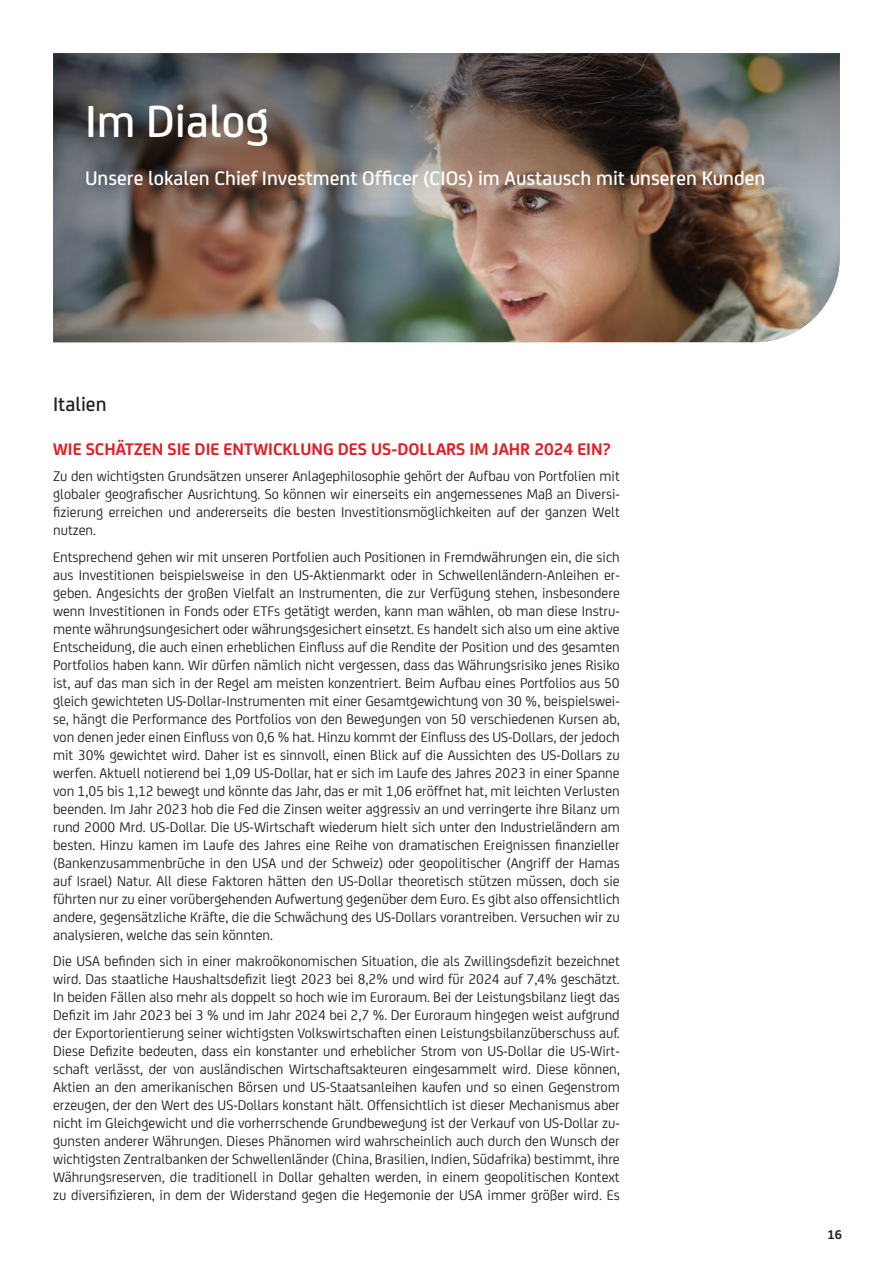
<style>
.page{position:relative;width:893px;height:1263px;background:#fff}
.page>*{position:absolute;margin:0;border:0;box-sizing:border-box;transform-origin:0 0}
.t1{font:500 48px "Uni Credit";color:#fff}
.t2{font:500 21px "Uni Credit";color:#fff}
.t3{font:500 21px "Uni Credit";color:#231f20}
.t4{font:700 18px "Uni Credit";color:#e11e25}
.t5{font:15px/18px "Uni Credit";color:#231f20;text-align:justify}
.t6{font:700 13.5px "Uni Credit";color:#231f20}
</style>
<div class="page">
<div style="left:52px;top:50px;width:789px;height:293px;background:#231f20;opacity:.6"></div>
<h1 class="t1" style="left:85px;top:86px;width:185px">Im Dialog</h1>
<h2 class="t2" style="left:85px;top:163px;width:682px">Unsere lokalen Chief Investment Officer (CIOs) im Austausch mit unseren Kunden</h2>
<h2 class="t3" style="left:53px;top:389px;width:55px">Italien</h2>
<p class="t4" style="left:53px;top:435px;width:559px">WIE SCHÄTZEN SIE DIE ENTWICKLUNG DES US-DOLLARS IM JAHR 2024 EIN?</p>
<p class="t5" style="left:53px;top:466px;width:568px">Zu den wichtigsten Grundsätzen unserer Anlagephilosophie gehört der Aufbau von Portfolien mit globaler geografischer Ausrichtung. So können wir einerseits ein angemessenes Maß an Diversi&shy;fizierung erreichen und andererseits die besten Investitionsmöglichkeiten auf der ganzen Welt nutzen.</p>
<p class="t5" style="left:53px;top:547px;width:568px">Entsprechend gehen wir mit unseren Portfolien auch Positionen in Fremdwährungen ein, die sich aus Investitionen beispielsweise in den US-Aktienmarkt oder in Schwellenländern-Anleihen er&shy;geben. Angesichts der großen Vielfalt an Instrumenten, die zur Verfügung stehen, insbesondere wenn Investitionen in Fonds oder ETFs getätigt werden, kann man wählen, ob man diese Instru&shy;mente währungsungesichert oder währungsgesichert einsetzt. Es handelt sich also um eine aktive Entscheidung, die auch einen erheblichen Einfluss auf die Rendite der Position und des gesamten Portfolios haben kann. Wir dürfen nämlich nicht vergessen, dass das Währungsrisiko jenes Risiko ist, auf das man sich in der Regel am meisten konzentriert. Beim Aufbau eines Portfolios aus 50 gleich gewichteten US-Dollar-Instrumenten mit einer Gesamtgewichtung von 30 %, beispielswei&shy;se, hängt die Performance des Portfolios von den Bewegungen von 50 verschiedenen Kursen ab, von denen jeder einen Einfluss von 0,6 % hat. Hinzu kommt der Einfluss des US-Dollars, der jedoch mit 30% gewichtet wird. Daher ist es sinnvoll, einen Blick auf die Aussichten des US-Dollars zu werfen. Aktuell notierend bei 1,09 US-Dollar, hat er sich im Laufe des Jahres 2023 in einer Spanne von 1,05 bis 1,12 bewegt und könnte das Jahr, das er mit 1,06 eröffnet hat, mit leichten Verlusten beenden. Im Jahr 2023 hob die Fed die Zinsen weiter aggressiv an und verringerte ihre Bilanz um rund 2000 Mrd. US-Dollar. Die US-Wirtschaft wiederum hielt sich unter den Industrieländern am besten. Hinzu kamen im Laufe des Jahres eine Reihe von dramatischen Ereignissen finanzieller (Bankenzusammenbrüche in den USA und der Schweiz) oder geopolitischer (Angriff der Hamas auf Israel) Natur. All diese Faktoren hätten den US-Dollar theoretisch stützen müssen, doch sie führten nur zu einer vorübergehenden Aufwertung gegenüber dem Euro. Es gibt also offensichtlich andere, gegensätzliche Kräfte, die die Schwächung des US-Dollars vorantreiben. Versuchen wir zu analysieren, welche das sein könnten.</p>
<p class="t5" style="left:53px;top:951px;width:568px">Die USA befinden sich in einer makroökonomischen Situation, die als Zwillingsdefizit bezeichnet wird. Das staatliche Haushaltsdefizit liegt 2023 bei 8,2% und wird für 2024 auf 7,4% geschätzt.<br>In beiden Fällen also mehr als doppelt so hoch wie im Euroraum. Bei der Leistungsbilanz liegt das Defizit im Jahr 2023 bei 3 % und im Jahr 2024 bei 2,7 %. Der Euroraum hingegen weist aufgrund der Exportorientierung seiner wichtigsten Volkswirtschaften einen Leistungsbilanzüberschuss auf.<br>Diese Defizite bedeuten, dass ein konstanter und erheblicher Strom von US-Dollar die US-Wirt&shy;schaft verlässt, der von ausländischen Wirtschaftsakteuren eingesammelt wird. Diese können, Aktien an den amerikanischen Börsen und US-Staatsanleihen kaufen und so einen Gegenstrom erzeugen, der den Wert des US-Dollars konstant hält. Offensichtlich ist dieser Mechanismus aber nicht im Gleichgewicht und die vorherrschende Grundbewegung ist der Verkauf von US-Dollar zu&shy;gunsten anderer Währungen. Dieses Phänomen wird wahrscheinlich auch durch den Wunsch der wichtigsten Zentralbanken der Schwellenländer (China, Brasilien, Indien, Südafrika) bestimmt, ihre Währungsreserven, die traditionell in Dollar gehalten werden, in einem geopolitischen Kontext zu diversifizieren, in dem der Widerstand gegen die Hegemonie der USA immer größer wird. Es</p>
<p class="t6" style="left:827px;top:1224px;width:16px">16</p>
</div>
